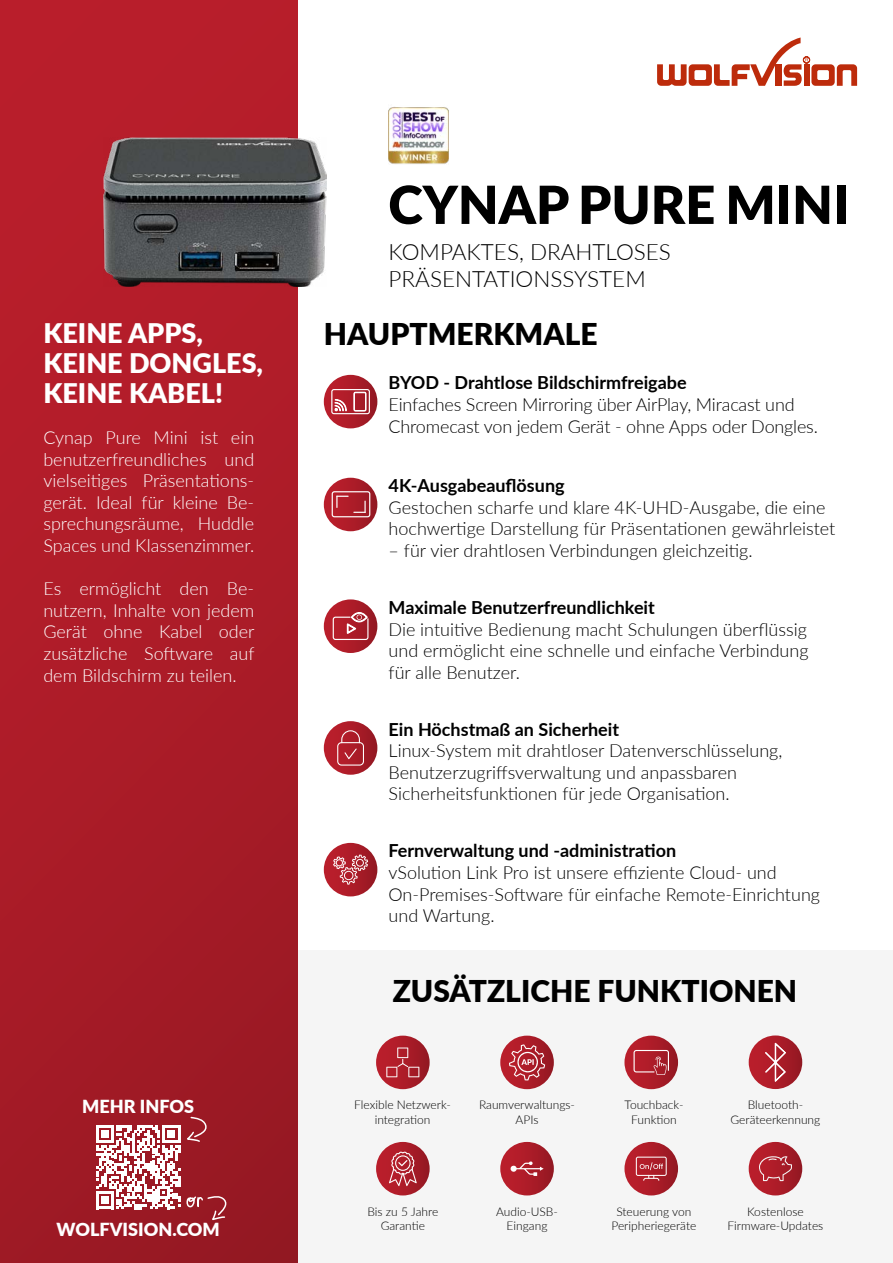
<style>
.page{position:relative;width:893px;height:1263px;background:#fff}
.page>*{position:absolute;margin:0;border:0;box-sizing:border-box;transform-origin:0 0}
.t1{font:900 52.5px "Lato";color:#000}
.t2{font:900 30px "Lato";color:#000}
.t3{font:900 27px/30px "Lato";color:#fff}
.t4{font:300 22.5px/27px "Lato";color:#000}
.t5{font:300 18px/21.6px "Lato";color:#000}
.t6{font:300 18px/21.6px "Lato";color:#fff;text-align:justify}
.t7{font:700 18px "Lato";color:#000}
.t8{font:900 18px "Lato";color:#fff}
.t9{font:300 12px/14.4px "Lato";color:#000;text-align:center}
</style>
<div class="page">
<div style="left:297px;top:951px;width:596px;height:312px;background:#f5f5f5"></div>
<div style="left:0;top:0;width:297px;height:1263px;background:linear-gradient(to bottom,#bc1f2c,#9b1924)"></div>
<svg style="left:324px;top:599px;width:53px;height:54px"></svg>
<svg style="left:333px;top:612px;width:35px;height:28px"></svg>
<svg style="left:657px;top:38px;width:200px;height:48px"></svg>
<img style="left:388px;top:107px;width:61px;height:57px">
<svg style="left:96px;top:1116px;width:135px;height:147px"></svg>
<svg style="left:500px;top:1035px;width:54px;height:54px"></svg>
<svg style="left:509px;top:1044px;width:36px;height:36px"></svg>
<svg style="left:376px;top:1035px;width:54px;height:54px"></svg>
<svg style="left:386px;top:1047px;width:33px;height:30px"></svg>
<div style="left:324px;top:375px;width:53px;height:53px;background:linear-gradient(to right,#c01f2d,#971823);border-radius:27px"></div>
<svg style="left:331px;top:389px;width:39px;height:25px"></svg>
<div style="left:324px;top:843px;width:53px;height:53px;background:linear-gradient(to right,#c0202d,#971823);border-radius:27px"></div>
<svg style="left:333px;top:855px;width:35px;height:30px"></svg>
<svg style="left:324px;top:721px;width:53px;height:54px"></svg>
<svg style="left:337px;top:730px;width:27px;height:36px"></svg>
<svg style="left:324px;top:478px;width:53px;height:53px"></svg>
<svg style="left:332px;top:491px;width:38px;height:26px"></svg>
<svg style="left:624px;top:1035px;width:54px;height:54px"></svg>
<svg style="left:633px;top:1050px;width:36px;height:25px"></svg>
<svg style="left:376px;top:1142px;width:54px;height:53px"></svg>
<svg style="left:500px;top:1142px;width:54px;height:53px;background:#ac202c"></svg>
<svg style="left:624px;top:1142px;width:54px;height:53px"></svg>
<div style="left:749px;top:1142px;width:53px;height:53px;background:linear-gradient(to right,#bf1f2d,#971923);border-radius:27px"></div>
<svg style="left:749px;top:1035px;width:53px;height:54px"></svg>
<svg style="left:509px;top:1161px;width:35px;height:15px"></svg>
<svg style="left:636px;top:1156px;width:31px;height:25px"></svg>
<svg style="left:759px;top:1156px;width:33px;height:25px"></svg>
<svg style="left:389px;top:1151px;width:28px;height:35px"></svg>
<svg style="left:764px;top:1042px;width:22px;height:41px"></svg>
<img style="left:104px;top:138px;width:222px;height:149px">
<h1 class="t1" style="left:388px;top:165px;width:462px">CYNAP PURE MINI</h1>
<p class="t4" style="left:389px;top:237px;width:284px">KOMPAKTES, DRAHTLOSES<br>PRÄSENTATIONSSYSTEM</p>
<h3 class="t3" style="left:43px;top:317px;width:161px">KEINE APPS,</h3>
<h2 class="t2" style="left:324px;top:312px;width:275px">HAUPTMERKMALE</h2>
<h3 class="t3" style="left:43px;top:347px;width:221px">KEINE DONGLES,<br>KEINE KABEL!</h3>
<p class="t7" style="left:389px;top:369px;width:300px">BYOD - Drahtlose Bildschirmfreigabe</p>
<p class="t5" style="left:389px;top:393px;width:431px">Einfaches Screen Mirroring über AirPlay, Miracast und<br>Chromecast von jedem Gerät - ohne Apps oder Dongles.</p>
<p class="t6" style="left:43px;top:426px;width:212px">Cynap Pure Mini ist ein benutzerfreundliches und vielseitiges Präsentations&shy;gerät. Ideal für kleine Be&shy;sprechungsräume, Huddle Spaces und Klassenzimmer.</p>
<p class="t6" style="left:43px;top:577px;width:213px">Es ermöglicht den Be&shy;nutzern, Inhalte von jedem Gerät ohne Kabel oder zusätzliche Software auf dem Bildschirm zu teilen.</p>
<p class="t7" style="left:389px;top:472px;width:178px">4K-Ausgabeauflösung</p>
<p class="t5" style="left:389px;top:496px;width:448px">Gestochen scharfe und klare 4K-UHD-Ausgabe, die eine hochwertige Darstellung für Präsentationen gewährleistet</p>
<p class="t5" style="left:389px;top:539px;width:366px">– für vier drahtlosen Verbindungen gleichzeitig.</p>
<p class="t7" style="left:389px;top:594px;width:268px">Maximale Benutzerfreundlichkeit</p>
<p class="t5" style="left:389px;top:618px;width:421px;text-align:justify">Die intuitive Bedienung macht Schulungen überflüssig und ermöglicht eine schnelle und einfache Verbindung für alle Benutzer.</p>
<p class="t7" style="left:389px;top:716px;width:232px">Ein Höchstmaß an Sicherheit</p>
<p class="t5" style="left:389px;top:739px;width:395px">Linux-System mit drahtloser Datenverschlüsselung,<br>Benutzerzugriffsverwaltung und anpassbaren<br>Sicherheitsfunktionen für jede Organisation.</p>
<p class="t7" style="left:389px;top:837px;width:289px">Fernverwaltung und -administration</p>
<p class="t5" style="left:389px;top:861px;width:433px">vSolution Link Pro ist unsere effiziente Cloud- und<br>On-Premises-Software für einfache Remote-Einrichtung und Wartung.</p>
<p class="t8" style="left:82px;top:1092px;width:113px">MEHR INFOS</p>
<p class="t8" style="left:57px;top:1216px;width:165px">WOLFVISION.COM</p>
<h2 class="t2" style="left:393px;top:969px;width:406px">ZUSÄTZLICHE FUNKTIONEN</h2>
<p class="t9" style="left:354px;top:1097px;width:98px">Flexible Netzwerk&shy;integration</p>
<p class="t9" style="left:479px;top:1097px;width:98px">Raumverwaltungs-<br>APIs</p>
<p class="t9" style="left:625px;top:1097px;width:60px">Touchback-<br>Funktion</p>
<p class="t9" style="left:730px;top:1097px;width:91px">Bluetooth-<br>Geräteerkennung</p>
<p class="t9" style="left:367px;top:1204px;width:72px">Bis zu 5 Jahre<br>Garantie</p>
<p class="t9" style="left:496px;top:1204px;width:63px">Audio-USB-<br>Eingang</p>
<p class="t9" style="left:611px;top:1204px;width:86px">Steuerung von<br>Peripheriegeräte</p>
<p class="t9" style="left:728px;top:1204px;width:97px">Kostenlose<br>Firmware-Updates</p>
</div>
